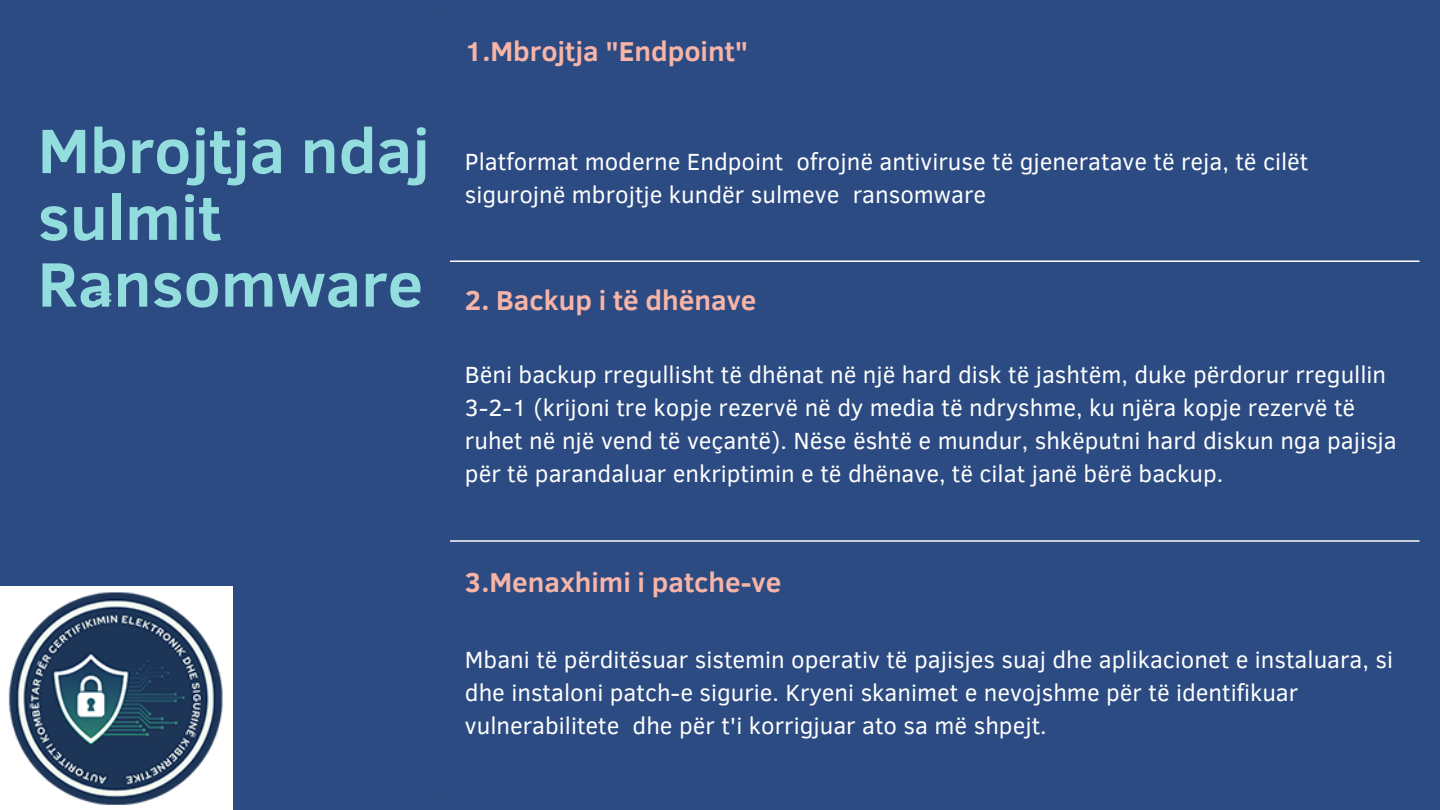
<style>
.page{position:relative;width:1440px;height:810px;background:#2b4b82}
.page>*{position:absolute;margin:0;border:0;box-sizing:border-box;transform-origin:0 0}
.t1{font:700 64px/66.8px "Clear Sans";color:#94ddde}
.t2{font:29px "Clear Sans";color:#94ddde}
.t3{font:700 28px "Clear Sans";color:#f7b4a7}
.t4{font:24px/33px "Clear Sans";color:#fefefe}
</style>
<div class="page">
<hr style="left:450px;top:261px;width:970px;height:1px;background:#fefefe">
<hr style="left:450px;top:540px;width:970px;height:2px;background:#fefefe">
<img style="left:0;top:586px;width:232px;height:224px">
<p class="t1" style="left:38px;top:114px;width:393px">Mbrojtja ndaj sulmit<br>Ransomware</p>
<p class="t2" style="left:94px;top:274px;width:22px">=</p>
<p class="t3" style="left:465px;top:31px;width:285px">1.Mbrojtja "Endpoint"</p>
<p class="t4" style="left:465px;top:144px;width:845px">Platformat moderne Endpoint ofrojnë antiviruse të gjeneratave të reja, të cilët sigurojnë mbrojtje kundër sulmeve ransomware</p>
<p class="t3" style="left:465px;top:280px;width:293px">2. Backup i të dhënave</p>
<p class="t4" style="left:465px;top:357px;width:933px">Bëni backup rregullisht të dhënat në një hard disk të jashtëm, duke përdorur rregullin 3-2-1 (krijoni tre kopje rezervë në dy media të ndryshme, ku njëra kopje rezervë të ruhet në një vend të veçantë). Nëse është e mundur, shkëputni hard diskun nga pajisja për të parandaluar enkriptimin e të dhënave, të cilat janë bërë backup.</p>
<p class="t3" style="left:465px;top:562px;width:318px">3.Menaxhimi i patche-ve</p>
<p class="t4" style="left:465px;top:641px;width:930px">Mbani të përditësuar sistemin operativ të pajisjes suaj dhe aplikacionet e instaluara, si dhe instaloni patch-e sigurie. Kryeni skanimet e nevojshme për të identifikuar vulnerabilitete dhe për t'i korrigjuar ato sa më shpejt.</p>
</div>
